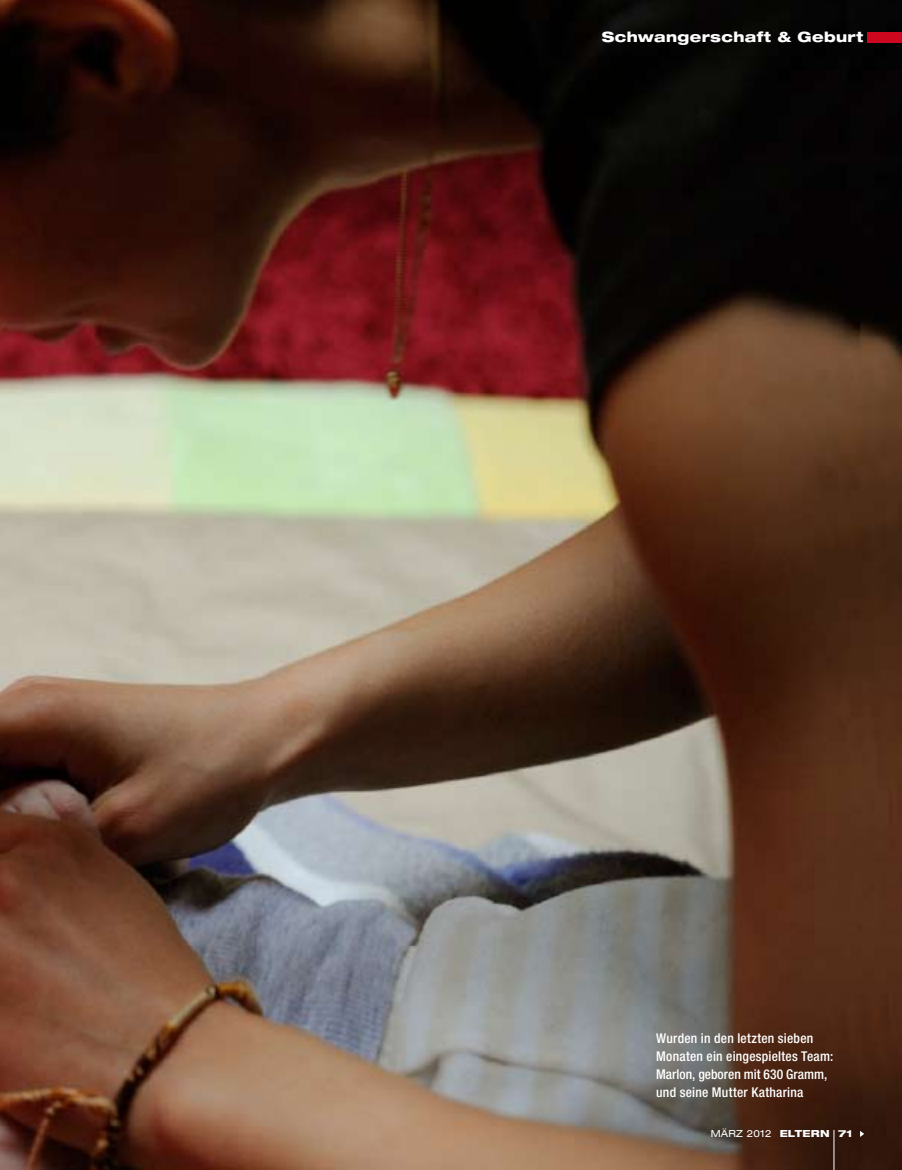
<style>
.page{position:relative;width:902px;height:1170px;background:#fff}
.page>*{position:absolute;margin:0;border:0;box-sizing:border-box;transform-origin:0 0}
.t1{font:800 expanded 14.25px "Helvetica Neue LT";letter-spacing:.025em;color:#fff}
.t2{font:500 condensed 13.5px/18px "Helvetica Neue LT";letter-spacing:.015em;color:#fff}
.t3{font:expanded 9.75px "Helvetica Neue LT";letter-spacing:.03em;color:#fff}
.t4{font:800 expanded 9.75px "Helvetica Neue LT";color:#fff}
.s1{font-weight:800}
</style>
<div class="page">
<img style="left:0;top:0;width:901px;height:1169px">
<svg style="left:860px;top:1130px;width:4px;height:6px"></svg>
<div style="left:867px;top:32px;width:34px;height:11px;background:#cd071e"></div>
<hr style="left:833px;top:1129px;width:1px;height:40px;background:#fff">
<p class="t1" style="left:601px;top:28px;width:263px">Schwangerschaft &amp; Geburt</p>
<p class="t2" style="left:656px;top:1029px;width:179px">Wurden in den letzten sieben<br>Monaten ein eingespieltes Team:<br>Marlon, geboren mit 630 Gramm, und seine Mutter Katharina</p>
<p class="t3" style="left:710px;top:1127px;width:110px">März 2012 <span class="s1">ELTERN</span></p>
<p class="t4" style="left:838px;top:1127px;width:16px">71</p>
</div>
